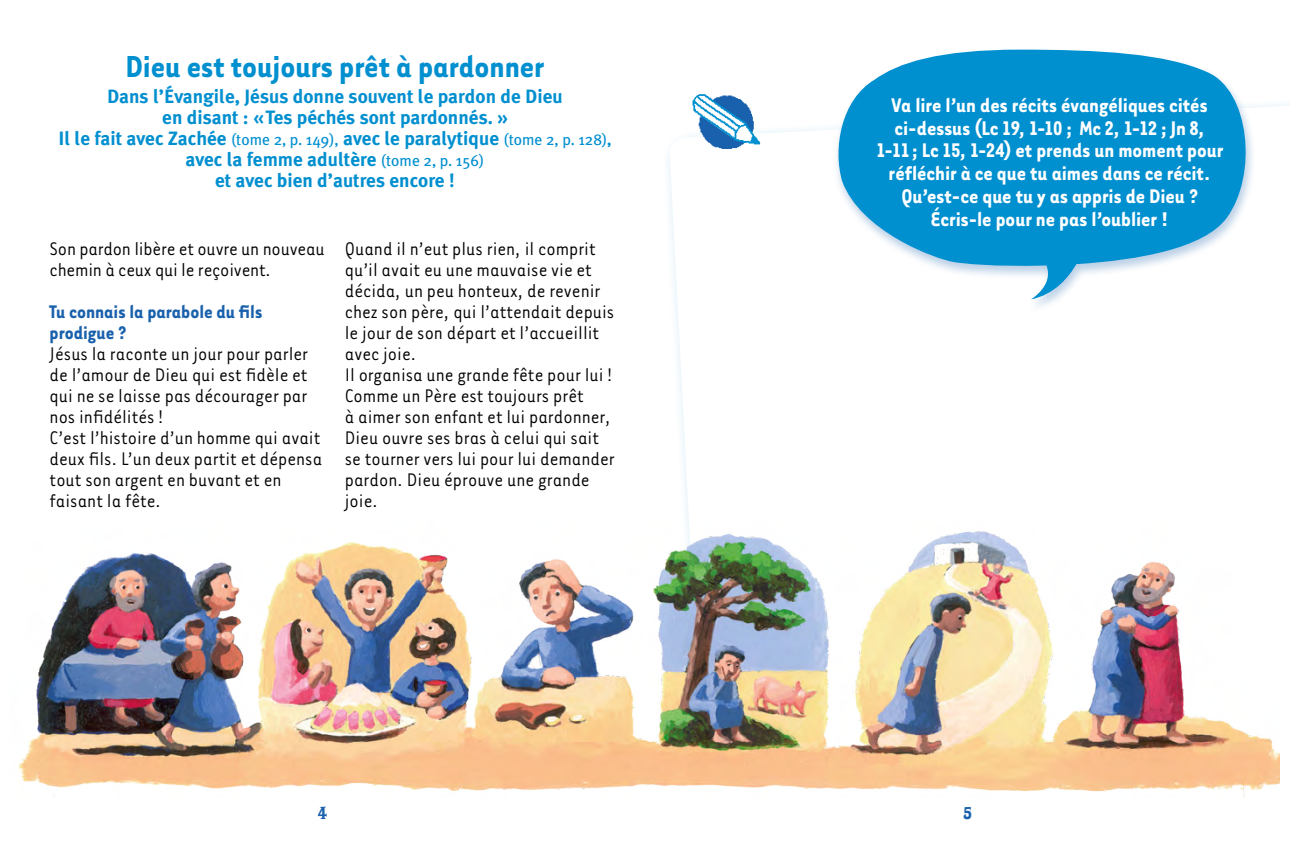
<style>
.page{position:relative;width:1290px;height:844px;background:#fff}
.page>*{position:absolute;margin:0;border:0;box-sizing:border-box;transform-origin:0 0}
.t1{font:700 35px "Tarzana Narrow";color:#008fcf}
.t2{font:700 22.75px/22.8px "Tarzana Narrow";color:#fff;text-align:center}
.t3{font:21px/21px "Tarzana Narrow";color:#000}
.t4{font:700 21px/21px "Tarzana Narrow";color:#1961ac}
.t5{font:700 19.25px/21px "Meta Plus";color:#008fcf;text-align:center}
.t6{font:17.5px "Putain";color:#1961ac}
.s1{font-weight:400;font-size:15.75px}
.s2{font-size:15.75px}
</style>
<div class="page">
<img style="left:691px;top:94px;width:75px;height:55px">
<svg style="left:833px;top:50px;width:425px;height:249px;fill:#008fcf"></svg>
<img style="left:18px;top:518px;width:1261px;height:279px">
<h1 class="t1" style="left:126px;top:44px;width:420px">Dieu est toujours prêt à pardonner</h1>
<p class="t5" style="left:58px;top:85px;width:554px">Dans l’évangile, Jésus donne souvent le pardon de Dieu<br>en disant : «Tes péchés sont pardonnés. »<br>Il le fait avec Zachée <span class="s1">(tome 2, p. 149),</span> avec le paralytique <span class="s1">(tome 2, p. 128)</span><span class="s2">, </span>avec la femme adultère <span class="s1">(tome 2, p. 156)<br></span>et avec bien d’autres encore !</p>
<p class="t3" style="left:50px;top:237px;width:276px">Son pardon libère et ouvre un nouveau chemin à ceux qui le reçoivent.</p>
<p class="t4" style="left:50px;top:300px;width:214px">Tu connais la parabole du fils prodigue ?</p>
<p class="t3" style="left:50px;top:342px;width:274px">Jésus la raconte un jour pour parler de l’amour de Dieu qui est fidèle et qui ne se laisse pas décourager par nos infidélités!<br>C’est l’histoire d’un homme qui avait deux fils. L’un deux partit et dépensa tout son argent en buvant et en faisant la fête.</p>
<p class="t3" style="left:345px;top:237px;width:271px">Quand il n’eut plus rien, il comprit qu’il avait eu une mauvaise vie et décida, un peu honteux, de revenir chez son père, qui l’attendait depuis le jour de son départ et l’accueillit avec joie.<br>Il organisa une grande fête pour lui!<br>Comme un Père est toujours prêt<br>à aimer son enfant et lui pardonner,<br>Dieu ouvre ses bras à celui qui sait se tourner vers lui pour lui demander pardon. Dieu éprouve une grande joie.</p>
<p class="t2" style="left:876px;top:92px;width:349px">Va lire l’un des récits évangéliques cités ci-dessus (Lc 19, 1-10 ; Mc 2, 1-12 ; Jn 8, 1-11; Lc 15, 1-24) et prends un moment pour réfléchir à ce que tu aimes dans ce récit.<br>Qu’est-ce que tu y as appris de Dieu ?<br>Écris-le pour ne pas l’oublier !</p>
<p class="t6" style="left:318px;top:803px;width:11px">4</p>
<p class="t6" style="left:963px;top:803px;width:10px">5</p>
</div>
